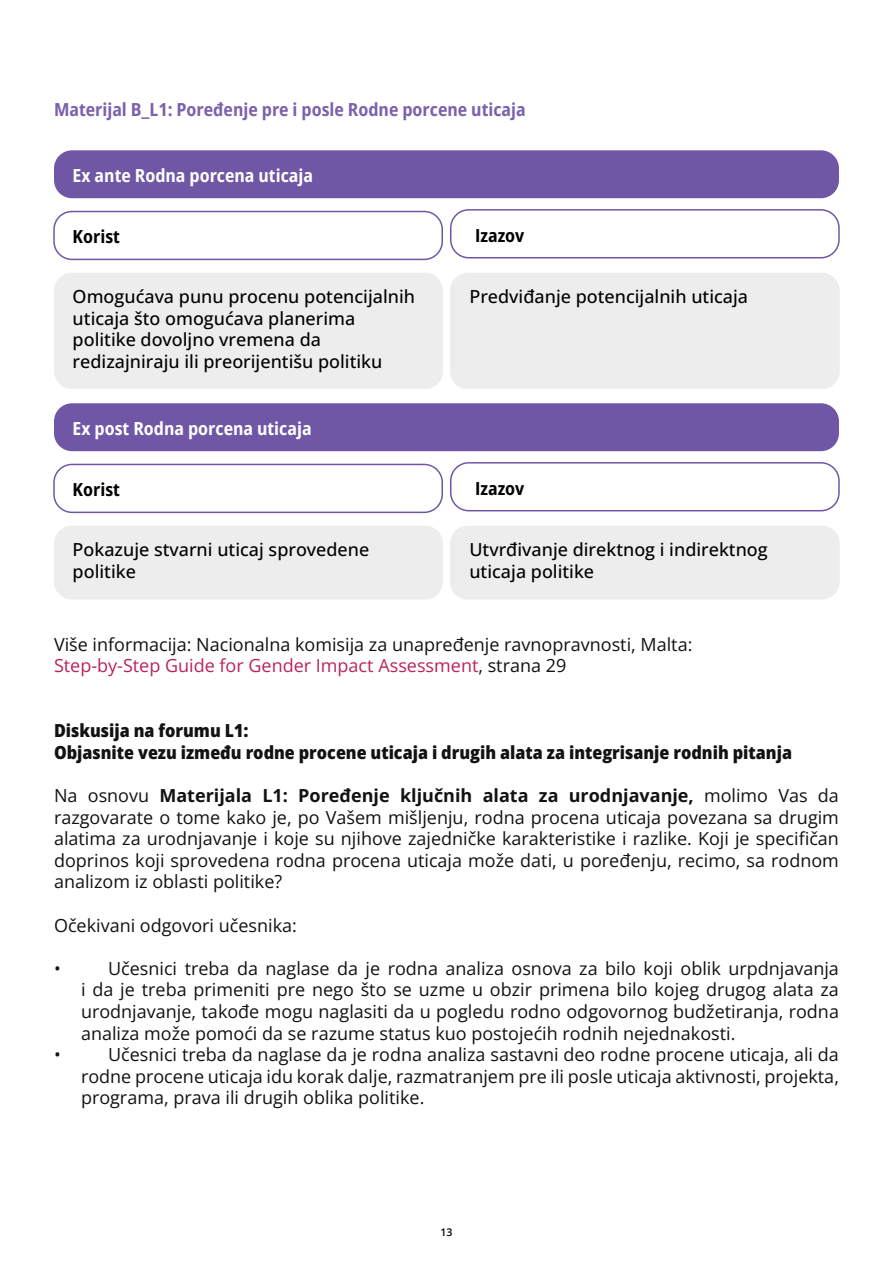
<style>
.page{position:relative;width:893px;height:1263px;background:#fff}
.page>*{position:absolute;margin:0;border:0;box-sizing:border-box;transform-origin:0 0}
.t1{font:18px/21.6px "Open Sans";color:#121212;text-align:justify}
.t2{font:500 18px/21.6px "Open Sans";color:#000}
.t3{font:800 semi-condensed 18px "Open Sans";color:#121212}
.t4{font:700 semi-condensed 18px "Open Sans";color:#7a62ac}
.t5{font:18px "Open Sans";color:#ba235b}
.t6{font:700 semi-condensed 18px "Open Sans";color:#fff}
.t7{font:700 semi-condensed 18px "Open Sans";color:#000}
.t8{font:600 10.5px "Open Sans";color:#000}
.s1{color:#121212}
.s2{font-weight:700}
</style>
<div class="page">
<div style="left:54px;top:273px;width:389px;height:116px;background:#ededed;border-radius:18px"></div>
<div style="left:54px;top:526px;width:389px;height:74px;background:#ededed;border-radius:18px"></div>
<div style="left:450px;top:273px;width:390px;height:116px;background:#ededed;border-radius:18px"></div>
<div style="left:450px;top:526px;width:390px;height:74px;background:#ededed;border-radius:18px"></div>
<div style="left:54px;top:150px;width:785px;height:48px;background:#7057a6;border-radius:18px"></div>
<div style="left:54px;top:403px;width:785px;height:48px;background:#7057a6;border-radius:18px"></div>
<div style="left:53px;top:211px;width:390px;height:49px;border:2px solid #7057a6;border-radius:18px"></div>
<div style="left:53px;top:464px;width:390px;height:49px;border:2px solid #7057a6;border-radius:18px"></div>
<div style="left:450px;top:209px;width:390px;height:49px;border:2px solid #7057a6;border-radius:18px"></div>
<div style="left:450px;top:462px;width:390px;height:49px;border:2px solid #7057a6;border-radius:18px"></div>
<p class="t4" style="left:54px;top:96px;width:473px">Materijal B_L1: Poređenje pre i posle Rodne porcene uticaja</p>
<p class="t6" style="left:73px;top:163px;width:242px">Ex ante Rodna porcena uticaja</p>
<p class="t7" style="left:73px;top:224px;width:49px">Korist</p>
<p class="t2" style="left:73px;top:285px;width:344px">Omogućava punu procenu potencijalnih uticaja što omogućava planerima politike dovoljno vremena da redizajniraju ili preorijentišu politiku</p>
<p class="t6" style="left:73px;top:416px;width:240px">Ex post Rodna porcena uticaja</p>
<p class="t7" style="left:73px;top:477px;width:49px">Korist</p>
<p class="t2" style="left:73px;top:538px;width:298px">Pokazuje stvarni uticaj sprovedene politike</p>
<p class="t7" style="left:475px;top:222px;width:51px">Izazov</p>
<p class="t2" style="left:469px;top:285px;width:280px">Predviđanje potencijalnih uticaja</p>
<p class="t7" style="left:475px;top:475px;width:51px">Izazov</p>
<p class="t2" style="left:469px;top:538px;width:300px">Utvrđivanje direktnog i indirektnog uticaja politike</p>
<p class="t1" style="left:54px;top:633px;width:640px">Više informacija: Nacionalna komisija za unapređenje ravnopravnosti, Malta:</p>
<p class="t5" style="left:54px;top:653px;width:514px">Step-by-Step Guide for Gender Impact Assessment<span class="s1">, strana 29</span></p>
<p class="t3" style="left:54px;top:717px;width:196px">Diskusija na forumu L1:</p>
<p class="t3" style="left:54px;top:738px;width:740px">Objasnite vezu između rodne procene uticaja i drugih alata za integrisanje rodnih pitanja</p>
<p class="t1" style="left:54px;top:784px;width:786px">Na osnovu <span class="s2">Materijala L1: Poređenje ključnih alata za urodnjavanje,</span> molimo Vas da razgovarate o tome kako je, po Vašem mišljenju, rodna procena uticaja povezana sa drugim alatima za urodnjavanje i koje su njihove zajedničke karakteristike i razlike. Koji je specifičan doprinos koji sprovedena rodna procena uticaja može dati, u poređenju, recimo, sa rodnom analizom iz oblasti politike?</p>
<p class="t1" style="left:54px;top:914px;width:244px">Očekivani odgovori učesnika:</p>
<p class="t1" style="left:54px;top:957px;width:8px">•</p>
<p class="t1" style="left:81px;top:957px;width:759px;text-indent:27px">Učesnici treba da naglase da je rodna analiza osnova za bilo koji oblik urpdnjavanja i da je treba primeniti pre nego što se uzme u obzir primena bilo kojeg drugog alata za urodnjavanje, takođe mogu naglasiti da u pogledu rodno odgovornog budžetiranja, rodna analiza može pomoći da se razume status kuo postojećih rodnih nejednakosti.</p>
<p class="t1" style="left:54px;top:1043px;width:8px">•</p>
<p class="t1" style="left:81px;top:1043px;width:759px;text-indent:27px">Učesnici treba da naglase da je rodna analiza sastavni deo rodne procene uticaja, ali da rodne procene uticaja idu korak dalje, razmatranjem pre ili posle uticaja aktivnosti, projekta, programa, prava ili drugih oblika politike.</p>
<p class="t8" style="left:440px;top:1224px;width:14px">13</p>
</div>
